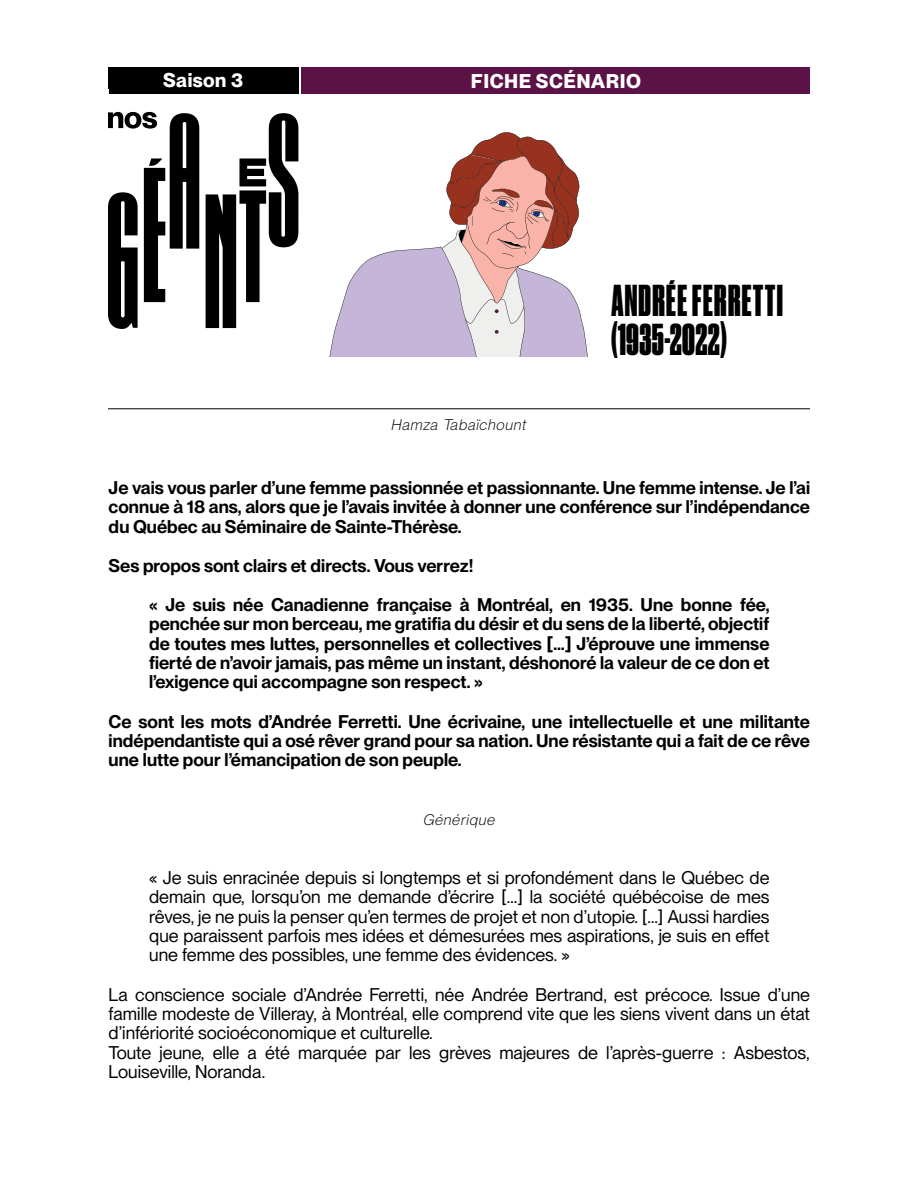
<style>
.page{position:relative;width:918px;height:1188px;background:#fff}
.page>*{position:absolute;margin:0;border:0;box-sizing:border-box;transform-origin:0 0}
.t1{font:42px/39px "Druk Cond Super";letter-spacing:.03em;color:#000}
.t2{font:700 19.5px "PP Neue Montreal";letter-spacing:.025em;color:#fff}
.t3{font:600 18px/19.5px "PP Neue Montreal";color:#000;text-align:justify}
.t4{font:18px/19.5px "PP Neue Montreal";color:#000;text-align:justify}
.t5{font:italic 300 15px "PP Neue Montreal";letter-spacing:.05em;color:#000}
</style>
<div class="page">
<div style="left:109px;top:67px;width:189px;height:26px;background:#000"></div>
<div style="left:302px;top:67px;width:508px;height:26px;background:#5b1247"></div>
<div style="left:108px;top:67px;width:190px;height:22px;background:#000"></div>
<svg style="left:108px;top:112px;width:91px;height:217px"></svg>
<svg style="left:206px;top:113px;width:92px;height:215px"></svg>
<svg style="left:329px;top:132px;width:259px;height:224px"></svg>
<hr style="left:108px;top:408px;width:702px;height:1px;background:#000">
<p class="t2" style="left:163px;top:68px;width:82px">Saison 3</p>
<p class="t2" style="left:471px;top:69px;width:172px">FICHE SCÉNARIO</p>
<p class="t5" style="left:392px;top:416px;width:136px">Hamza Tabaïchount</p>
<h1 class="t1" style="left:611px;top:280px;width:173px">ANDRÉE FERRETTI (1935-2022)</h1>
<p class="t3" style="left:109px;top:478px;width:703px">Je vais vous parler d’une femme passionnée et passionnante. Une femme intense. Je l’ai connue à 18 ans, alors que je l’avais invitée à donner une conférence sur l’indépendance du Québec au Séminaire de Sainte-Thérèse.</p>
<p class="t3" style="left:149px;top:546px;width:622px;line-height:39px;text-indent:-40px">Ses propos sont clairs et directs. Vous verrez!<br>« Je suis née Canadienne française à Montréal, en 1935. Une bonne fée,</p>
<p class="t3" style="left:149px;top:614px;width:622px">penchée sur mon berceau, me gratifia du désir et du sens de la liberté, objectif de toutes mes luttes, personnelles et collectives […] J’éprouve une immense fierté de n’avoir jamais, pas même un instant, déshonoré la valeur de ce don et l’exigence qui accompagne son respect. »</p>
<p class="t3" style="left:109px;top:712px;width:703px">Ce sont les mots d’Andrée Ferretti. Une écrivaine, une intellectuelle et une militante indépendantiste qui a osé rêver grand pour sa nation. Une résistante qui a fait de ce rêve une lutte pour l’émancipation de son peuple.</p>
<p class="t5" style="left:423px;top:811px;width:73px">Générique</p>
<p class="t4" style="left:149px;top:867px;width:622px">« Je suis enracinée depuis si longtemps et si profondément dans le Québec de demain que, lorsqu’on me demande d’écrire […] la société québécoise de mes rêves, je ne puis la penser qu’en termes de projet et non d’utopie. […] Aussi hardies que paraissent parfois mes idées et démesurées mes aspirations, je suis en effet une femme des possibles, une femme des évidences. »</p>
<p class="t4" style="left:109px;top:984px;width:703px;text-align:left">La conscience sociale d’Andrée Ferretti, née Andrée Bertrand, est précoce. Issue d’une famille modeste de Villeray, à Montréal, elle comprend vite que les siens vivent dans un état d’infériorité socioéconomique et culturelle.<br>Toute jeune, elle a été marquée par les grèves majeures de l’après-guerre : Asbestos, Louiseville, Noranda.</p>
</div>
